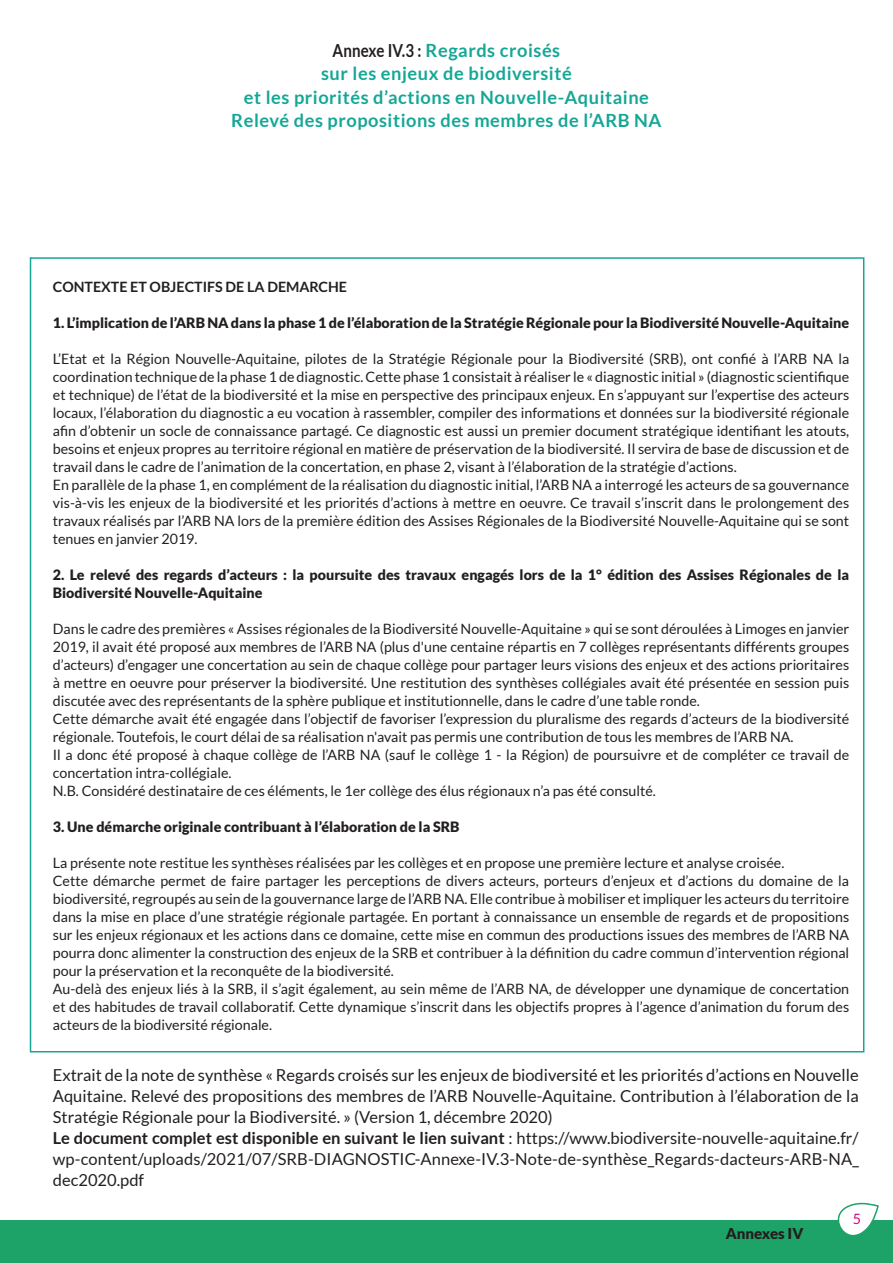
<style>
.page{position:relative;width:893px;height:1263px;background:#fff}
.page>*{position:absolute;margin:0;border:0;box-sizing:border-box;transform-origin:0 0}
.t1{font:700 18.3px/23.2px "Lato";letter-spacing:.03em;color:#15a796;text-align:center}
.t2{font:16.5px/21px "Lato";color:#231f20}
.t3{font:900 15px "Lato";color:#231f20}
.t4{font:14.25px/18px "Lato";color:#231f20}
.t5{font:900 14.25px/18px "Lato";color:#231f20}
.t6{font:700 14.25px "Lato";color:#231f20}
.t7{font:14.25px "Lato";color:#d6017f}
.s1{font-size:18px;color:#231f20}
.s2{font-weight:700}
</style>
<div class="page">
<div style="left:0;top:1220px;width:893px;height:43px;background:#1da367"></div>
<svg style="left:837px;top:1202px;width:42px;height:33px"></svg>
<p class="t1" style="left:231px;top:39px;width:432px"><span class="s1">Annexe IV.3 :</span> Regards croisés<br>sur les enjeux de biodiversité<br>et les priorités d’actions en Nouvelle-Aquitaine Relevé des propositions des membres de l’ARB NA</p>
<p class="t6" style="left:53px;top:279px;width:296px">CONTEXTE ET OBJECTIFS DE LA DEMARCHE</p>
<p class="t5" style="left:53px;top:314px;width:798px">1. L’implication de l’ARB NA dans la phase 1 de l’élaboration de la Stratégie Régionale pour la Biodiversité Nouvelle-Aquitaine</p>
<p class="t4" style="left:53px;top:350px;width:798px">L’Etat et la Région Nouvelle-Aquitaine, pilotes de la Stratégie Régionale pour la Biodiversité (SRB), ont confié à l’ARB NA la coordination technique de la phase 1 de diagnostic. Cette phase 1 consistait à réaliser le « diagnostic initial » (diagnostic scientifique et technique) de l’état de la biodiversité et la mise en perspective des principaux enjeux. En s’appuyant sur l’expertise des acteurs locaux, l’élaboration du diagnostic a eu vocation à rassembler, compiler des informations et données sur la biodiversité régionale afin d’obtenir un socle de connaissance partagé. Ce diagnostic est aussi un premier document stratégique identifiant les atouts, besoins et enjeux propres au territoire régional en matière de préservation de la biodiversité. Il servira de base de discussion et de travail dans le cadre de l’animation de la concertation, en phase 2, visant à l’élaboration de la stratégie d’actions.<br>En parallèle de la phase 1, en complément de la réalisation du diagnostic initial, l’ARB NA a interrogé les acteurs de sa gouvernance vis-à-vis les enjeux de la biodiversité et les priorités d’actions à mettre en oeuvre. Ce travail s’inscrit dans le prolongement des travaux réalisés par l’ARB NA lors de la première édition des Assises Régionales de la Biodiversité Nouvelle-Aquitaine qui se sont tenues en janvier 2019.</p>
<p class="t5" style="left:53px;top:566px;width:798px">2. Le relevé des regards d’acteurs : la poursuite des travaux engagés lors de la 1° édition des Assises Régionales de la<br>Biodiversité Nouvelle-Aquitaine</p>
<p class="t4" style="left:53px;top:620px;width:798px">Dans le cadre des premières « Assises régionales de la Biodiversité Nouvelle-Aquitaine » qui se sont déroulées à Limoges en janvier 2019, il avait été proposé aux membres de l’ARB NA (plus d'une centaine répartis en 7 collèges représentants différents groupes d’acteurs) d’engager une concertation au sein de chaque collège pour partager leurs visions des enjeux et des actions prioritaires à mettre en oeuvre pour préserver la biodiversité. Une restitution des synthèses collégiales avait été présentée en session puis discutée avec des représentants de la sphère publique et institutionnelle, dans le cadre d’une table ronde.<br>Cette démarche avait été engagée dans l’objectif de favoriser l’expression du pluralisme des regards d’acteurs de la biodiversité régionale. Toutefois, le court délai de sa réalisation n'avait pas permis une contribution de tous les membres de l’ARB NA.<br>Il a donc été proposé à chaque collège de l’ARB NA (sauf le collège 1 - la Région) de poursuivre et de compléter ce travail de concertation intra-collégiale.<br>N.B. Considéré destinataire de ces éléments, le 1er collège des élus régionaux n’a pas été consulté.</p>
<p class="t5" style="left:53px;top:818px;width:408px">3. Une démarche originale contribuant à l’élaboration de la SRB</p>
<p class="t4" style="left:53px;top:854px;width:798px">La présente note restitue les synthèses réalisées par les collèges et en propose une première lecture et analyse croisée.<br>Cette démarche permet de faire partager les perceptions de divers acteurs, porteurs d’enjeux et d’actions du domaine de la biodiversité, regroupés au sein de la gouvernance large de l’ARB NA. Elle contribue à mobiliser et impliquer les acteurs du territoire dans la mise en place d’une stratégie régionale partagée. En portant à connaissance un ensemble de regards et de propositions sur les enjeux régionaux et les actions dans ce domaine, cette mise en commun des productions issues des membres de l’ARB NA pourra donc alimenter la construction des enjeux de la SRB et contribuer à la définition du cadre commun d’intervention régional pour la préservation et la reconquête de la biodiversité.<br>Au-delà des enjeux liés à la SRB, il s’agit également, au sein même de l’ARB NA, de développer une dynamique de concertation et des habitudes de travail collaboratif. Cette dynamique s’inscrit dans les objectifs propres à l’agence d’animation du forum des acteurs de la biodiversité régionale.</p>
<p class="t2" style="left:53px;top:1064px;width:807px">Extrait de la note de synthèse « Regards croisés sur les enjeux de biodiversité et les priorités d’actions en Nouvelle Aquitaine. Relevé des propositions des membres de l’ARB Nouvelle-Aquitaine. Contribution à l’élaboration de la Stratégie Régionale pour la Biodiversité. » (Version 1, décembre 2020)<br><span class="s2">Le document complet est disponible en suivant le lien suivant</span> : https://www.biodiversite-nouvelle-aquitaine.fr/ wp-content/uploads/2021/07/SRB-DIAGNOSTIC-Annexe-IV.3-Note-de-synthèse_Regards-dacteurs-ARB-NA_ dec2020.pdf</p>
<p class="t3" style="left:726px;top:1225px;width:79px">Annexes IV</p>
<p class="t7" style="left:853px;top:1211px;width:10px">5</p>
</div>
